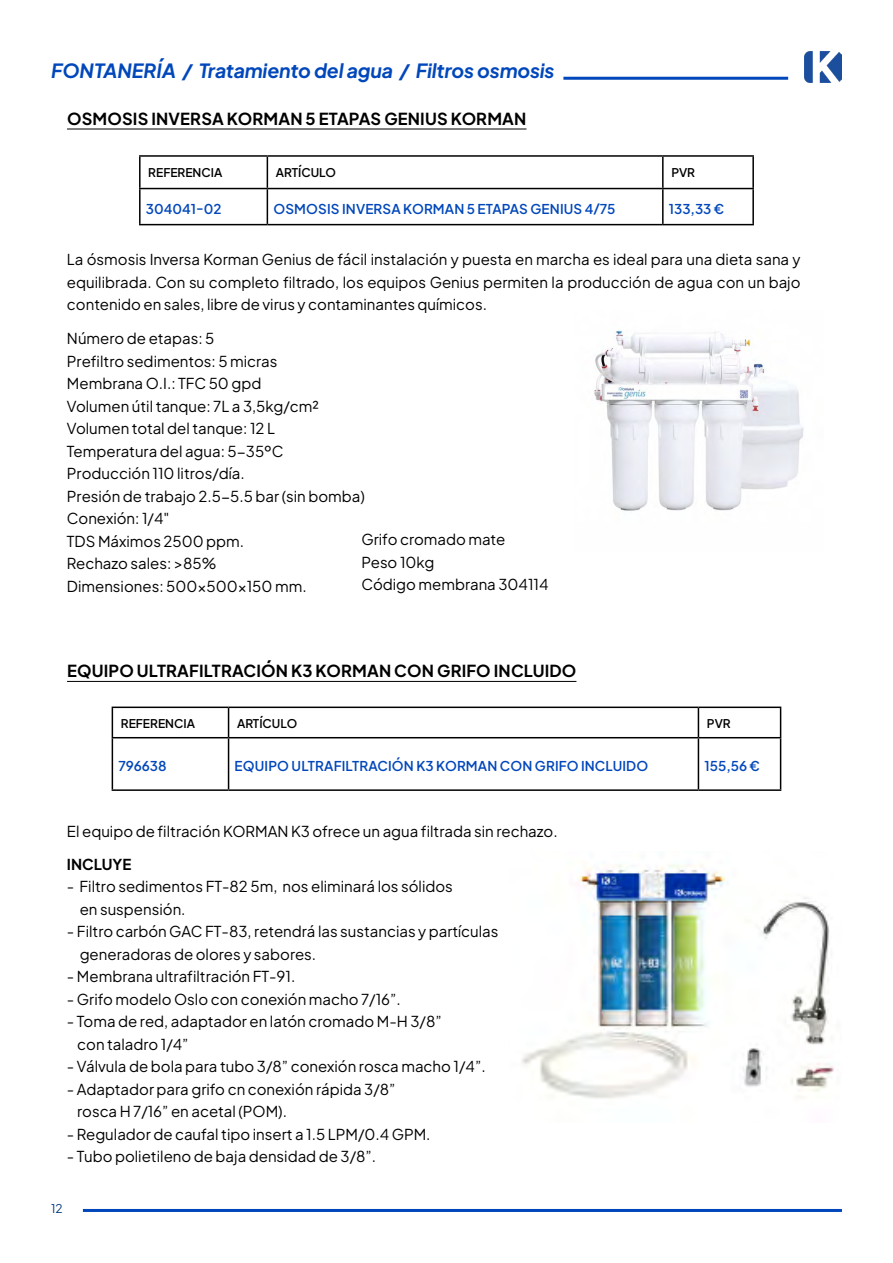
<style>
.page{position:relative;width:893px;height:1263px;background:#fff}
.page>*{position:absolute;margin:0;border:0;box-sizing:border-box;transform-origin:0 0}
.t1{font:italic 700 19.5px "Plus Jakarta Sans";letter-spacing:-.01em;color:#0047bb}
.t2{font:700 16.5px "Plus Jakarta Sans";letter-spacing:.01em;color:#000}
.t3{font:15px/22.5px "Plus Jakarta Sans";color:#000;text-align:justify}
.t4{font:700 15px "Plus Jakarta Sans";color:#000}
.t5{font:600 13.5px "Plus Jakarta Sans";letter-spacing:.01em;color:#0047bb}
.t6{font:600 12px "Plus Jakarta Sans";color:#000}
.t7{font:12px "Plus Jakarta Sans";color:#003a78}
</style>
<div class="page">
<hr style="left:83px;top:1209px;width:759px;height:3px;background:#0047bb">
<img style="left:804px;top:52px;width:38px;height:31px">
<img style="left:594px;top:330px;width:210px;height:181px">
<hr style="left:67px;top:129px;width:459px;height:1px;background:#000">
<hr style="left:139px;top:189px;width:2px;height:35px;background:#000">
<hr style="left:267px;top:189px;width:1px;height:35px;background:#000">
<hr style="left:662px;top:189px;width:2px;height:35px;background:#000">
<hr style="left:752px;top:189px;width:2px;height:35px;background:#000">
<hr style="left:139px;top:224px;width:128px;height:1px;background:#000">
<hr style="left:267px;top:224px;width:396px;height:1px;background:#000">
<hr style="left:663px;top:224px;width:91px;height:1px;background:#000">
<hr style="left:139px;top:155px;width:128px;height:2px;background:#000">
<hr style="left:139px;top:157px;width:2px;height:31px;background:#000">
<hr style="left:267px;top:155px;width:396px;height:2px;background:#000">
<hr style="left:267px;top:157px;width:1px;height:31px;background:#000">
<hr style="left:663px;top:155px;width:91px;height:2px;background:#000">
<hr style="left:662px;top:157px;width:2px;height:31px;background:#000">
<hr style="left:752px;top:157px;width:2px;height:31px;background:#000">
<hr style="left:139px;top:188px;width:128px;height:1px;background:#000">
<hr style="left:267px;top:188px;width:396px;height:1px;background:#000">
<hr style="left:663px;top:188px;width:91px;height:1px;background:#000">
<img style="left:521px;top:864px;width:313px;height:235px">
<hr style="left:67px;top:681px;width:509px;height:1px;background:#000">
<hr style="left:112px;top:738px;width:1px;height:51px;background:#000">
<hr style="left:228px;top:738px;width:1px;height:51px;background:#000">
<hr style="left:698px;top:738px;width:1px;height:51px;background:#000">
<hr style="left:780px;top:738px;width:1px;height:51px;background:#000">
<hr style="left:112px;top:789px;width:117px;height:2px;background:#000">
<hr style="left:229px;top:789px;width:469px;height:2px;background:#000">
<hr style="left:698px;top:789px;width:83px;height:2px;background:#000">
<hr style="left:112px;top:706px;width:117px;height:2px;background:#000">
<svg style="left:112px;top:708px;width:1px;height:29px"></svg>
<hr style="left:229px;top:706px;width:469px;height:2px;background:#000">
<svg style="left:228px;top:708px;width:1px;height:29px"></svg>
<hr style="left:698px;top:706px;width:83px;height:2px;background:#000">
<svg style="left:698px;top:708px;width:1px;height:29px"></svg>
<svg style="left:780px;top:708px;width:1px;height:29px"></svg>
<hr style="left:112px;top:737px;width:117px;height:1px;background:#000">
<hr style="left:229px;top:737px;width:469px;height:1px;background:#000">
<hr style="left:698px;top:737px;width:83px;height:1px;background:#000">
<hr style="left:563px;top:77px;width:225px;height:3px;background:#0047bb">
<p class="t1" style="left:51px;top:53px;width:505px">FONTANERÍA / Tratamiento del agua / Filtros osmosis</p>
<p class="t2" style="left:67px;top:104px;width:461px">OSMOSIS INVERSA KORMAN 5 ETAPAS GENIUS KORMAN</p>
<p class="t6" style="left:148px;top:162px;width:76px">REFERENCIA</p>
<p class="t6" style="left:276px;top:162px;width:62px">ARTÍCULO</p>
<p class="t6" style="left:671px;top:162px;width:25px">PVR</p>
<p class="t5" style="left:146px;top:197px;width:77px">304041-02</p>
<p class="t5" style="left:273px;top:197px;width:343px">OSMOSIS INVERSA KORMAN 5 ETAPAS GENIUS 4/75</p>
<p class="t5" style="left:669px;top:197px;width:57px">133,33 €</p>
<p class="t3" style="left:67px;top:247px;width:735px">La ósmosis Inversa Korman Genius de fácil instalación y puesta en marcha es ideal para una dieta sana y equilibrada. Con su completo filtrado, los equipos Genius permiten la producción de agua con un bajo contenido en sales, libre de virus y contaminantes químicos.</p>
<p class="t3" style="left:67px;top:326px;width:149px">Número de etapas: 5</p>
<p class="t3" style="left:67px;top:348px;width:212px">Prefiltro sedimentos: 5 micras</p>
<p class="t3" style="left:67px;top:371px;width:196px">Membrana O.I.: TFC 50 gpd</p>
<p class="t3" style="left:67px;top:393px;width:253px">Volumen útil tanque: 7L a 3,5kg/cm²</p>
<p class="t3" style="left:67px;top:416px;width:210px">Volumen total del tanque: 12 L</p>
<p class="t3" style="left:67px;top:438px;width:218px">Temperatura del agua: 5-35ºC</p>
<p class="t3" style="left:67px;top:461px;width:179px">Producción 110 litros/día.</p>
<p class="t3" style="left:67px;top:483px;width:299px">Presión de trabajo 2.5-5.5 bar (sin bomba)</p>
<p class="t3" style="left:67px;top:506px;width:104px">Conexión: 1/4"</p>
<p class="t3" style="left:67px;top:528px;width:179px">TDS Máximos 2500 ppm.</p>
<p class="t3" style="left:67px;top:551px;width:151px">Rechazo sales: &gt;85%</p>
<p class="t3" style="left:67px;top:573px;width:241px">Dimensiones: 500x500x150 mm.</p>
<p class="t3" style="left:361px;top:527px;width:145px">Grifo cromado mate</p>
<p class="t3" style="left:361px;top:549px;width:75px">Peso 10kg</p>
<p class="t3" style="left:361px;top:572px;width:189px">Código membrana 304114</p>
<p class="t2" style="left:67px;top:656px;width:511px">EQUIPO ULTRAFILTRACIÓN K3 KORMAN CON GRIFO INCLUIDO</p>
<p class="t6" style="left:121px;top:713px;width:76px">REFERENCIA</p>
<p class="t6" style="left:237px;top:713px;width:62px">ARTÍCULO</p>
<p class="t6" style="left:707px;top:713px;width:25px">PVR</p>
<p class="t5" style="left:118px;top:754px;width:50px">796638</p>
<p class="t5" style="left:235px;top:754px;width:415px">EQUIPO ULTRAFILTRACIÓN K3 KORMAN CON GRIFO INCLUIDO</p>
<p class="t5" style="left:704px;top:754px;width:57px">155,56 €</p>
<p class="t3" style="left:67px;top:819px;width:492px">El equipo de filtración KORMAN K3 ofrece un agua filtrada sin rechazo.</p>
<p class="t4" style="left:67px;top:851px;width:66px">INCLUYE</p>
<p class="t3" style="left:67px;top:874px;width:387px">- Filtro sedimentos FT-82 5m, nos eliminará los sólidos</p>
<p class="t3" style="left:80px;top:896px;width:107px">en suspensión.</p>
<p class="t3" style="left:80px;top:919px;width:420px;text-indent:-13px">- Filtro carbón GAC FT-83, retendrá las sustancias y partículas generadoras de olores y sabores.</p>
<p class="t3" style="left:67px;top:964px;width:230px">- Membrana ultrafiltración FT-91.</p>
<p class="t3" style="left:67px;top:986px;width:335px">- Grifo modelo Oslo con conexión macho 7/16”.</p>
<p class="t3" style="left:67px;top:1009px;width:376px">- Toma de red, adaptador en latón cromado M-H 3/8”</p>
<p class="t3" style="left:77px;top:1031px;width:113px">con taladro 1/4”</p>
<p class="t3" style="left:67px;top:1054px;width:420px">- Válvula de bola para tubo 3/8” conexión rosca macho 1/4”.</p>
<p class="t3" style="left:67px;top:1076px;width:330px">- Adaptador para grifo cn conexión rápida 3/8”</p>
<p class="t3" style="left:77px;top:1099px;width:211px">rosca H 7/16” en acetal (POM).</p>
<p class="t3" style="left:67px;top:1121px;width:365px">- Regulador de caufal tipo insert a 1.5 LPM/0.4 GPM.</p>
<p class="t3" style="left:67px;top:1144px;width:311px">- Tubo polietileno de baja densidad de 3/8”.</p>
<p class="t7" style="left:51px;top:1199px;width:13px">12</p>
</div>
